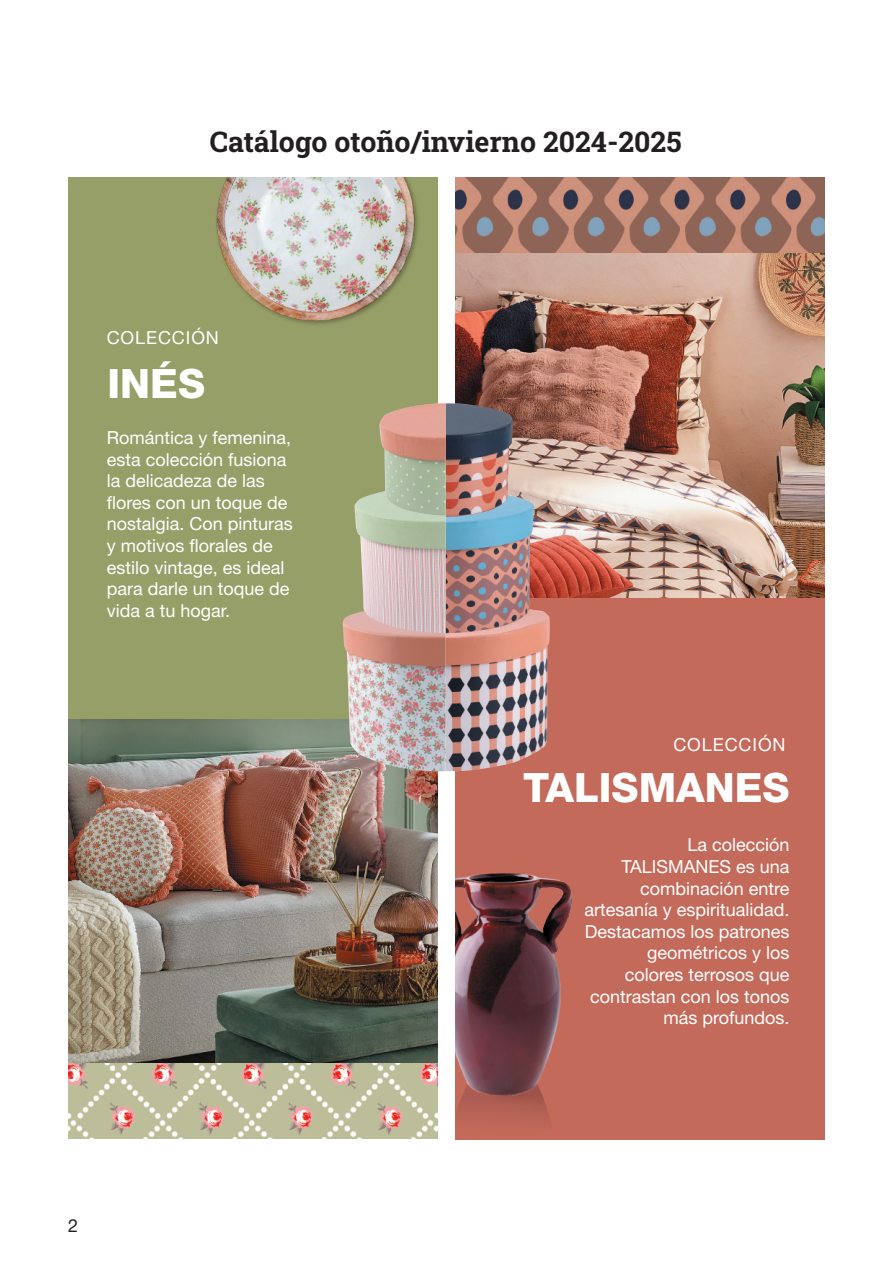
<style>
.page{position:relative;width:893px;height:1263px;background:#fff}
.page>*{position:absolute;margin:0;border:0;box-sizing:border-box;transform-origin:0 0}
.t1{font:800 40.5px "Helvetica Neue LT Std";color:#fff}
.t2{font:700 28.5px "Roboto Slab";color:#231f20}
.t3{font:18px/21.6px "Helvetica Neue LT Std";color:#fff}
.t4{font:18px "Helvetica Neue LT Std";letter-spacing:.05em;color:#fff}
.t5{font:18px "Helvetica Neue LT Std";color:#231f20}
</style>
<div class="page">
<div style="left:455px;top:254px;width:370px;height:885px;background:#c46a5b"></div>
<img style="left:68px;top:1063px;width:370px;height:76px">
<img style="left:455px;top:177px;width:370px;height:420px">
<img style="left:68px;top:177px;width:370px;height:886px">
<img style="left:446px;top:403px;width:104px;height:368px">
<img style="left:343px;top:603px;width:103px;height:168px">
<img style="left:354px;top:485px;width:92px;height:148px">
<img style="left:379px;top:403px;width:67px;height:112px">
<img style="left:203px;top:177px;width:230px;height:156px">
<img style="left:455px;top:873px;width:118px;height:226px">
<h2 class="t2" style="left:210px;top:122px;width:473px">Catálogo otoño/invierno 2024-2025</h2>
<p class="t4" style="left:107px;top:327px;width:114px">COLECCIÓN</p>
<h1 class="t1" style="left:107px;top:359px;width:99px">INÉS</h1>
<p class="t3" style="left:107px;top:427px;width:188px">Romántica y femenina, esta colección fusiona la delicadeza de las flores con un toque de nostalgia. Con pinturas y motivos florales de estilo vintage, es ideal para darle un toque de vida a tu hogar.</p>
<p class="t4" style="left:673px;top:734px;width:114px">COLECCIÓN</p>
<h1 class="t1" style="left:523px;top:764px;width:268px">TALISMANES</h1>
<p class="t3" style="left:584px;top:834px;width:207px;text-align:right">La colección<br>TALISMANES es una combinación entre artesanía y espiritualidad.<br>Destacamos los patrones geométricos y los colores terrosos que contrastan con los tonos más profundos.</p>
<p class="t5" style="left:68px;top:1215px;width:12px">2</p>
</div>
